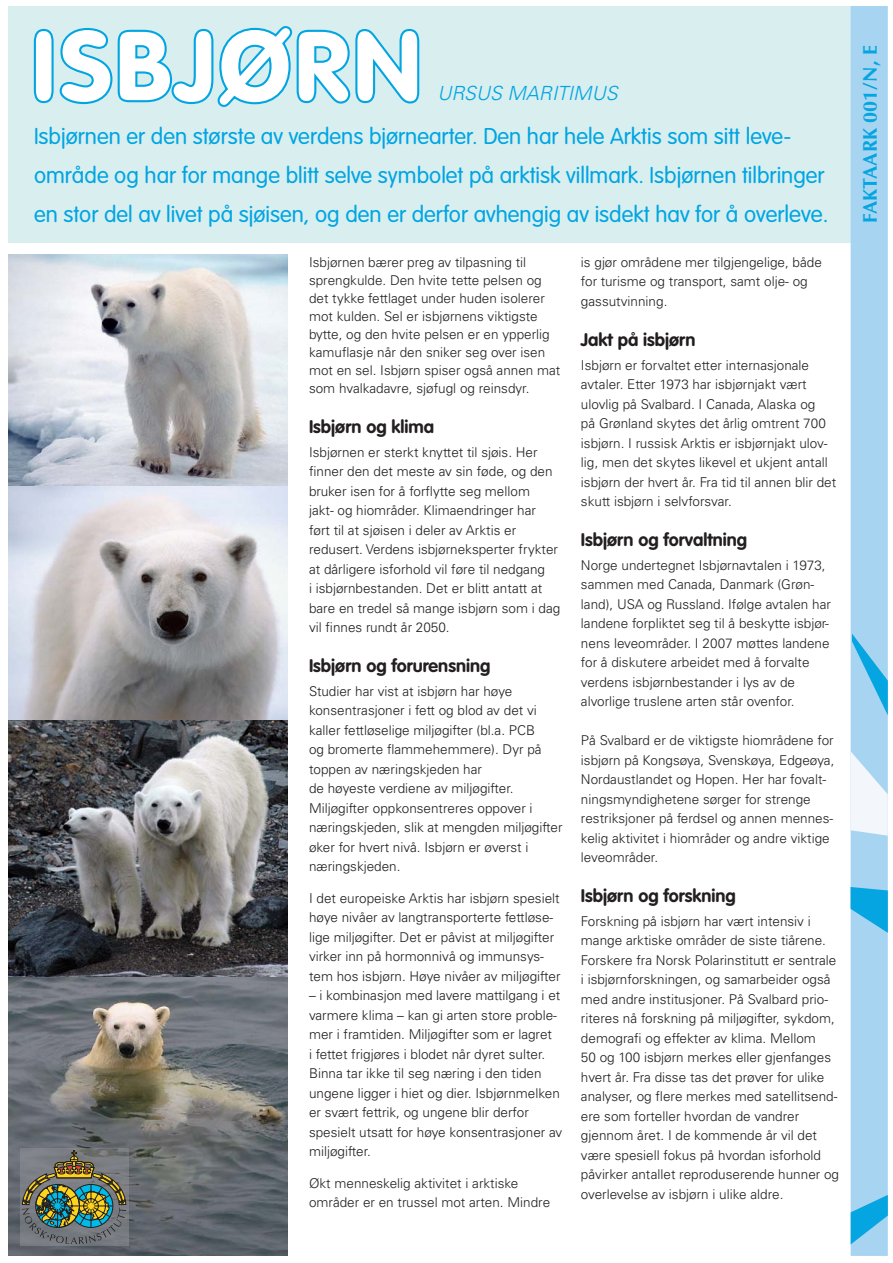
<style>
.page{position:relative;width:893px;height:1263px;background:#fff}
.page>*{position:absolute;margin:0;border:0;box-sizing:border-box;transform-origin:0 0}
.Overskrift{font:96px "VAG Rounded BT";letter-spacing:.015em;color:#fff}
.ingress{font:300 22.5px/39px "VAG Rounded";color:#00a5e2}
.t1{font:700 19.8px "Optima";color:#04a5e1}
.Overskrift-2{font:italic 300 19.5px "Univers";color:#00a5e2}
.overskrift2{font:700 18px "VAG Rounded";color:#231f20}
.overskrift2-2{font:700 18px "VAG Rounded";color:#211d1e}
.brødtekst{font:300 13.5px/19.5px "Univers";color:#231f20}
.overskrift2-3{font:300 13.5px/19.5px "Univers";color:#211d1e}
.brødtekst-2{font:300 13.5px/19.5px "Univers";color:#211d1e}
.s1{font-size:22.95px}
</style>
<div class="page">
<div style="left:8px;top:6px;width:848px;height:236px;background:#d8eeef"></div>
<div style="left:851px;top:6px;width:37px;height:1250px;background:#a7d4f1"></div>
<svg style="left:850px;top:887px;width:38px;height:46px;background:#38b4e6"></svg>
<svg style="left:850px;top:751px;width:38px;height:85px"></svg>
<svg style="left:852px;top:634px;width:36px;height:81px;background:#7cc7ec"></svg>
<svg style="left:851px;top:1195px;width:37px;height:49px;background:#50bae8"></svg>
<img style="left:9px;top:720px;width:279px;height:257px">
<img style="left:9px;top:977px;width:279px;height:279px">
<img style="left:9px;top:255px;width:279px;height:465px">
<svg style="left:20px;top:1148px;width:108px;height:98px"></svg>
<svg style="left:22px;top:1150px;width:104px;height:94px;background:#6c7765"></svg>
<svg style="left:33px;top:26px;width:387px;height:81px"></svg>
<p class="Overskrift" style="left:30px;top:5px;width:395px">ISBJØRN</p>
<p class="Overskrift-2" style="left:438px;top:81px;width:182px">URSUS MARITIMUS</p>
<p class="ingress" style="left:34px;top:117px;width:796px">Isbjørnen er den største av verdens bjørnearter. Den har hele Arktis som sitt leve&shy;område og har for mange blitt selve symbolet på arktisk villmark. Isbjørnen tilbringer en stor del av livet på sjøisen, og den er derfor avhengig av isdekt hav for å over<span class="s1">leve.</span></p>
<p class="brødtekst" style="left:309px;top:253px;width:253px;line-height:18px">Isbjørnen bærer preg av tilpasning til sprengkulde. Den hvite tette pelsen og det tykke fettlaget under huden isolerer mot kulden. Sel er isbjørnens viktigste bytte, og den hvite pelsen er en ypperlig kamuflasje når den sniker seg over isen mot en sel. Isbjørn spiser også annen mat som hvalkadavre, sjøfugl og reinsdyr.</p>
<p class="overskrift2" style="left:309px;top:416px;width:127px">Isbjørn og klima</p>
<p class="overskrift2-3" style="left:309px;top:442px;width:253px">Isbjørnen er sterkt knyttet til sjøis. Her finner den det meste av sin føde, og den bruker isen for å forflytte seg mellom<br>jakt- og hiområder. Klimaendringer har ført til at sjøisen i deler av Arktis er redusert. Verdens isbjørneksperter frykter at dårligere isforhold vil føre til nedgang<br>i isbjørnbestanden. Det er blitt antatt at bare en tredel så mange isbjørn som i dag vil finnes rundt år 2050.</p>
<p class="overskrift2" style="left:309px;top:655px;width:183px">Isbjørn og forurensning</p>
<p class="brødtekst-2" style="left:309px;top:681px;width:205px">Studier har vist at isbjørn har høye</p>
<p class="brødtekst-2" style="left:309px;top:701px;width:234px">konsentrasjoner i fett og blod av det vi kaller fettløselige miljøgifter (bl.a. PCB og bromerte flammehemmere). Dyr på toppen av næringskjeden har</p>
<p class="brødtekst-2" style="left:309px;top:779px;width:255px">de høyeste verdiene av miljøgifter.<br>Miljøgifter oppkonsentreres oppover i næringskjeden, slik at mengden miljøgifter øker for hvert nivå. Isbjørn er øverst i næringskjeden.</p>
<p class="brødtekst-2" style="left:309px;top:888px;width:253px">I det europeiske Arktis har isbjørn spesielt høye nivåer av langtransporterte fettløse&shy;lige miljøgifter. Det er påvist at miljøgifter virker inn på hormonnivå og immunsys&shy;tem hos isbjørn. Høye nivåer av miljøgifter</p>
<p class="brødtekst-2" style="left:309px;top:986px;width:255px">– i kombinasjon med lavere mattilgang i et varmere klima – kan gi arten store proble&shy;mer i framtiden. Miljøgifter som er lagret<br>i fettet frigjøres i blodet når dyret sulter.<br>Binna tar ikke til seg næring i den tiden ungene ligger i hiet og dier. Isbjørnmelken er svært fettrik, og ungene blir derfor spesielt utsatt for høye konsentrasjoner av miljøgifter.</p>
<p class="brødtekst" style="left:309px;top:1173px;width:243px">Økt menneskelig aktivitet i arktiske områder er en trussel mot arten. Mindre</p>
<p class="brødtekst" style="left:581px;top:252px;width:242px">is gjør områdene mer tilgjengelige, både for turisme og transport, samt olje- og gassutvinning.</p>
<p class="overskrift2-2" style="left:581px;top:329px;width:116px">Jakt på isbjørn</p>
<p class="brødtekst" style="left:581px;top:355px;width:257px">Isbjørn er forvaltet etter internasjonale avtaler. Etter 1973 har isbjørnjakt vært ulovlig på Svalbard. I Canada, Alaska og<br>på Grønland skytes det årlig omtrent 700 isbjørn. I russisk Arktis er isbjørnjakt ulov&shy;lig, men det skytes likevel et ukjent antall isbjørn der hvert år. Fra tid til annen blir det skutt isbjørn i selvforsvar.</p>
<p class="overskrift2" style="left:581px;top:529px;width:168px">Isbjørn og forvaltning</p>
<p class="brødtekst" style="left:581px;top:555px;width:251px">Norge undertegnet Isbjørnavtalen i 1973, sammen med Canada, Danmark (Grøn&shy;land), USA og Russland. Ifølge avtalen har</p>
<p class="brødtekst" style="left:581px;top:614px;width:250px;text-align:justify">landene forpliktet seg til å beskytte isbjør&shy;nens leveområder. I 2007 møttes landene for å diskutere arbeidet med å forvalte</p>
<p class="brødtekst" style="left:581px;top:672px;width:216px">verdens isbjørnbestander i lys av de</p>
<p class="brødtekst" style="left:581px;top:692px;width:215px">alvorlige truslene arten står ovenfor.</p>
<p class="brødtekst" style="left:581px;top:731px;width:255px">På Svalbard er de viktigste hiområdene for isbjørn på Kongsøya, Svenskøya, Edgeøya, Nordaustlandet og Hopen. Her har fovalt&shy;ningsmyndighetene sørger for strenge restriksjoner på ferdsel og annen mennes&shy;kelig aktivitet i hiområder og andre viktige leveområder.</p>
<p class="overskrift2" style="left:581px;top:885px;width:156px">Isbjørn og forskning</p>
<p class="overskrift2-3" style="left:581px;top:911px;width:231px">Forskning på isbjørn har vært intensiv i</p>
<p class="overskrift2-3" style="left:581px;top:931px;width:260px">mange arktiske områder de siste tiårene.<br>Forskere fra Norsk Polarinstitutt er sentrale i isbjørnforskningen, og samarbeider også med andre institusjoner. På Svalbard prio&shy;riteres nå forskning på miljøgifter, sykdom, demografi og effekter av klima. Mellom<br>50 og 100 isbjørn merkes eller gjenfanges hvert år. Fra disse tas det prøver for ulike analyser, og flere merkes med satellitsend&shy;ere som forteller hvordan de vandrer gjennom året. I de kommende år vil det være spesiell fokus på hvordan isforhold påvirker antallet reproduserende hunner og overlevelse av isbjørn i ulike aldre.</p>
<p class="t1" style="left:859px;top:223px;width:179px;rotate:-90deg">FAKTAARK 001/N, E</p>
</div>
